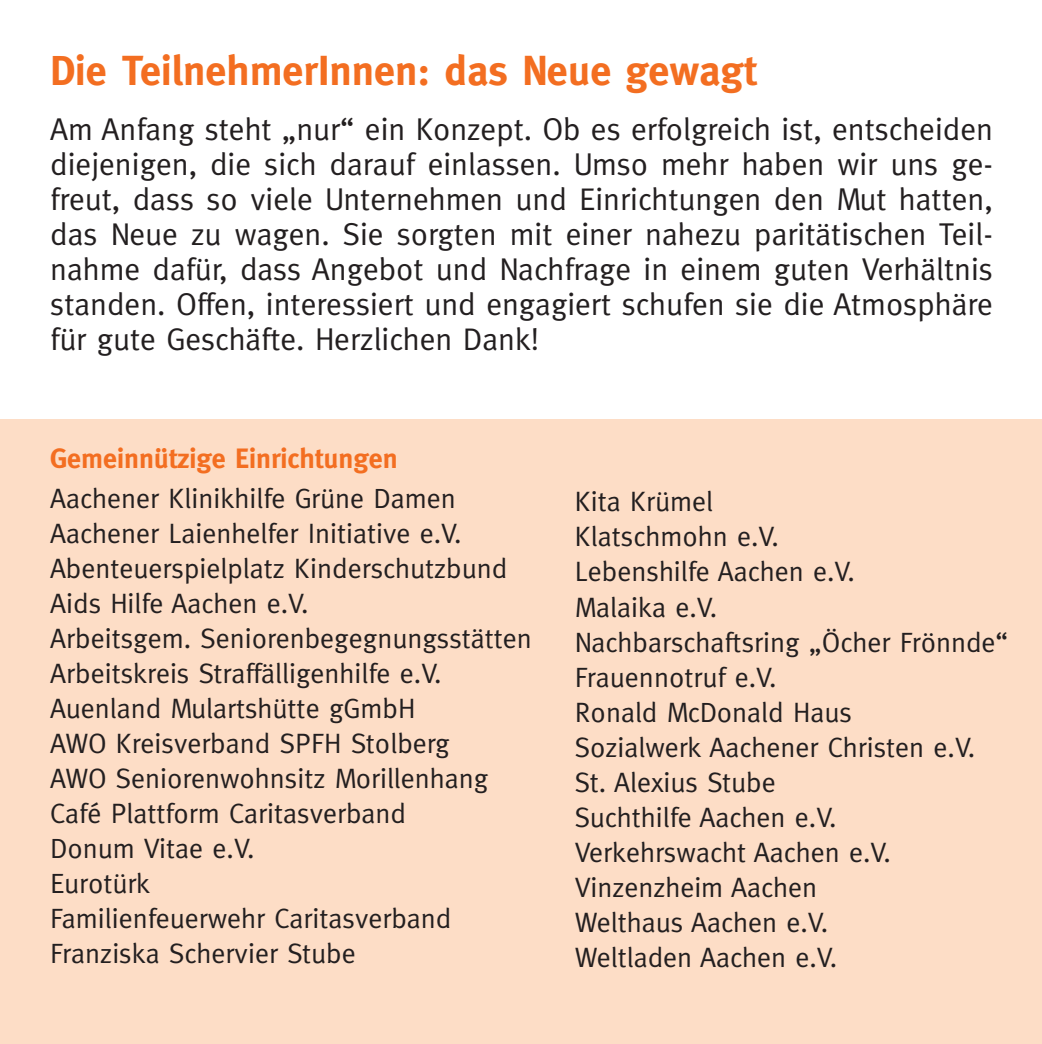
<style>
.page{position:relative;width:1042px;height:1044px;background:#fff}
.page>*{position:absolute;margin:0;border:0;box-sizing:border-box;transform-origin:0 0}
.t1{font:700 42px "Meta";color:#f36e21}
.t2{font:31.5px/35px "Meta";color:#231f20;text-align:justify}
.t3{font:28px/35px "Meta";color:#231f20}
.t4{font:700 28px "Meta";color:#f36e21}
</style>
<div class="page">
<div style="left:0;top:0;width:1042px;height:1043px;background:#fdddc6"></div>
<div style="left:0;top:0;width:1042px;height:419px;background:#fff"></div>
<h1 class="t1" style="left:50px;top:46px;width:708px">Die TeilnehmerInnen: das Neue gewagt</h1>
<p class="t2" style="left:50px;top:111px;width:944px">Am Anfang steht „nur“ ein Konzept. Ob es erfolgreich ist, entscheiden diejenigen, die sich darauf einlassen. Umso mehr haben wir uns ge&shy;freut, dass so viele Unternehmen und Einrichtungen den Mut hatten, das Neue zu wagen. Sie sorgten mit einer nahezu paritätischen Teil&shy;nahme dafür, dass Angebot und Nachfrage in einem guten Verhältnis standen. Offen, interessiert und engagiert schufen sie die Atmosphäre für gute Geschäfte. Herzlichen Dank!</p>
<p class="t4" style="left:50px;top:442px;width:349px">Gemeinnützige Einrichtungen</p>
<p class="t3" style="left:50px;top:480px;width:483px">Aachener Klinikhilfe Grüne Damen<br>Aachener Laienhelfer Initiative e.V.<br>Abenteuerspielplatz Kinderschutzbund<br>Aids Hilfe Aachen e.V.<br>Arbeitsgem. Seniorenbegegnungsstätten<br>Arbeitskreis Straffälligenhilfe e.V.<br>Auenland Mulartshütte gGmbH<br>AWO Kreisverband SPFH Stolberg<br>AWO Seniorenwohnsitz Morillenhang<br>Café Plattform Caritasverband<br>Donum Vitae e.V.<br>Eurotürk<br>Familienfeuerwehr Caritasverband<br>Franziska Schervier Stube</p>
<p class="t3" style="left:575px;top:484px;width:435px">Kita Krümel<br>Klatschmohn e.V.<br>Lebenshilfe Aachen e.V.<br>Malaika e.V.<br>Nachbarschaftsring „Öcher Frönnde“<br>Frauennotruf e.V.<br>Ronald McDonald Haus<br>Sozialwerk Aachener Christen e.V.<br>St. Alexius Stube<br>Suchthilfe Aachen e.V.<br>Verkehrswacht Aachen e.V.<br>Vinzenzheim Aachen<br>Welthaus Aachen e.V.<br>Weltladen Aachen e.V.</p>
</div>
